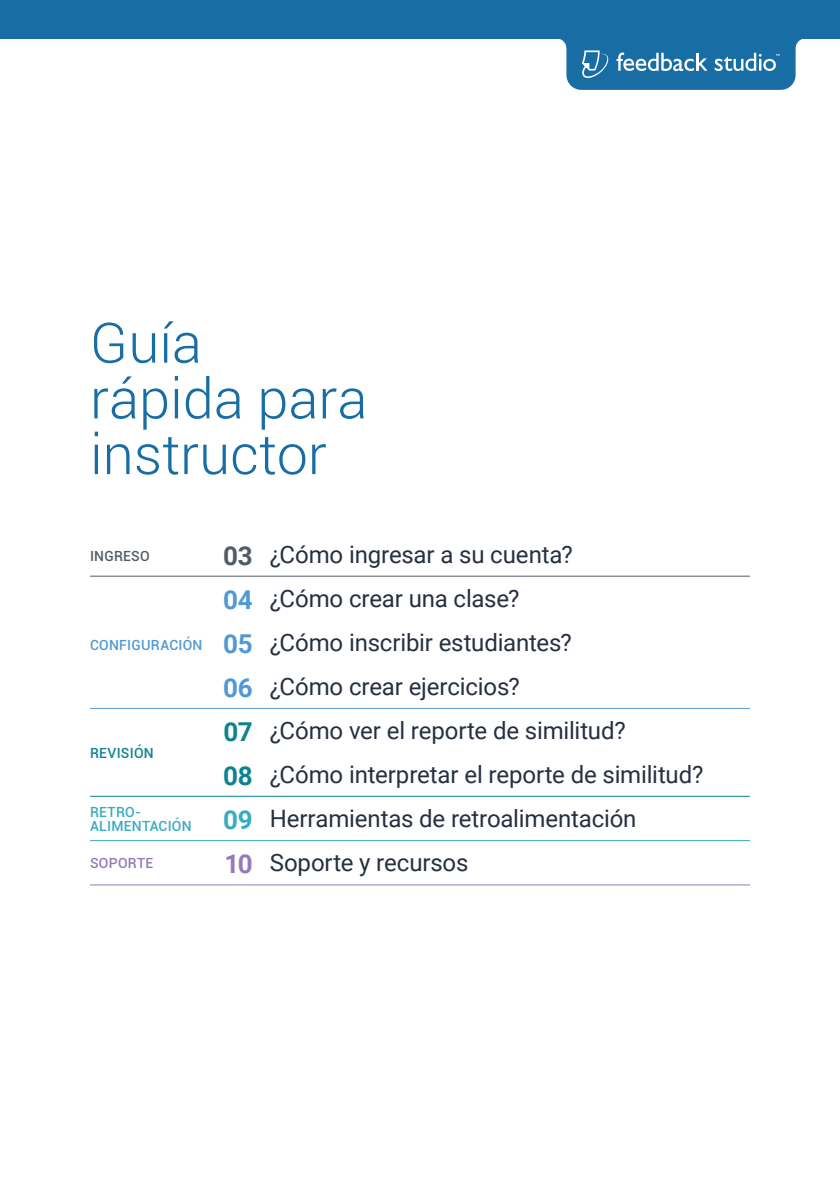
<style>
.page{position:relative;width:840px;height:1191px;background:#fff}
.page>*{position:absolute;margin:0;border:0;box-sizing:border-box;transform-origin:0 0}
.t1{font:300 55.6px/55.6px "Roboto";color:#186da5}
.t2{font:700 26px/44px "Roboto";color:#5299d3;text-align:justify}
.t3{font:700 26px/44px "Roboto";color:#0c838f}
.t4{font:700 26px "Roboto";color:#535a68}
.t5{font:700 26px "Roboto";color:#38acbf}
.t6{font:700 26px "Roboto";color:#9679b7}
.t7{font:24px/44px "Roboto";letter-spacing:-.005em;color:#273041}
.t8{font:500 14px/14px "Roboto";letter-spacing:.015em;color:#38acbf}
.t9{font:500 14px "Roboto";letter-spacing:.015em;color:#5299d3}
.t10{font:500 14px "Roboto";letter-spacing:.015em;color:#0c838f}
.t11{font:500 14px "Roboto";letter-spacing:.015em;color:#535a68}
.t12{font:500 14px "Roboto";letter-spacing:.02em;color:#9679b7}
</style>
<div class="page">
<div style="left:0;top:0;width:839px;height:38px;background:#186da5"></div>
<div style="left:566px;top:22px;width:229px;height:68px;background:#186da5;border-radius:15px"></div>
<svg style="left:556px;top:38px;width:11px;height:11px"></svg>
<svg style="left:795px;top:38px;width:10px;height:11px"></svg>
<svg style="left:582px;top:50px;width:27px;height:28px"></svg>
<svg style="left:714px;top:53px;width:65px;height:18px"></svg>
<svg style="left:616px;top:53px;width:91px;height:18px"></svg>
<hr style="left:90px;top:575px;width:659px;height:1px;background:#535a68">
<hr style="left:90px;top:708px;width:659px;height:1px;background:#5299d3">
<hr style="left:90px;top:796px;width:659px;height:1px;background:#0c838f">
<hr style="left:90px;top:840px;width:659px;height:1px;background:#38acbf">
<hr style="left:90px;top:884px;width:659px;height:1px;background:#9679b7">
<h1 class="t1" style="left:90px;top:313px;width:279px">Guía rápida para instructor</h1>
<p class="t11" style="left:90px;top:546px;width:61px">INGRESO</p>
<p class="t9" style="left:90px;top:635px;width:114px">CONFIGURACIÓN</p>
<p class="t10" style="left:90px;top:742px;width:65px">REVISIÓN</p>
<p class="t8" style="left:90px;top:804px;width:103px">RETRO-<br>ALIMENTACIÓN</p>
<p class="t12" style="left:90px;top:853px;width:65px">SOPORTE</p>
<p class="t4" style="left:223px;top:538px;width:31px">03</p>
<p class="t2" style="left:223px;top:577px;width:31px">04<br>05<br>06</p>
<p class="t3" style="left:223px;top:709px;width:31px">07<br>08</p>
<p class="t5" style="left:223px;top:802px;width:31px">09</p>
<p class="t6" style="left:224px;top:846px;width:30px">10</p>
<p class="t7" style="left:269px;top:532px;width:435px">¿Cómo ingresar a su cuenta?<br>¿Cómo crear una clase?<br>¿Cómo inscribir estudiantes?<br>¿Cómo crear ejercicios?<br>¿Cómo ver el reporte de similitud? ¿Cómo interpretar el reporte de similitud?<br>Herramientas de retroalimentación<br>Soporte y recursos</p>
</div>
